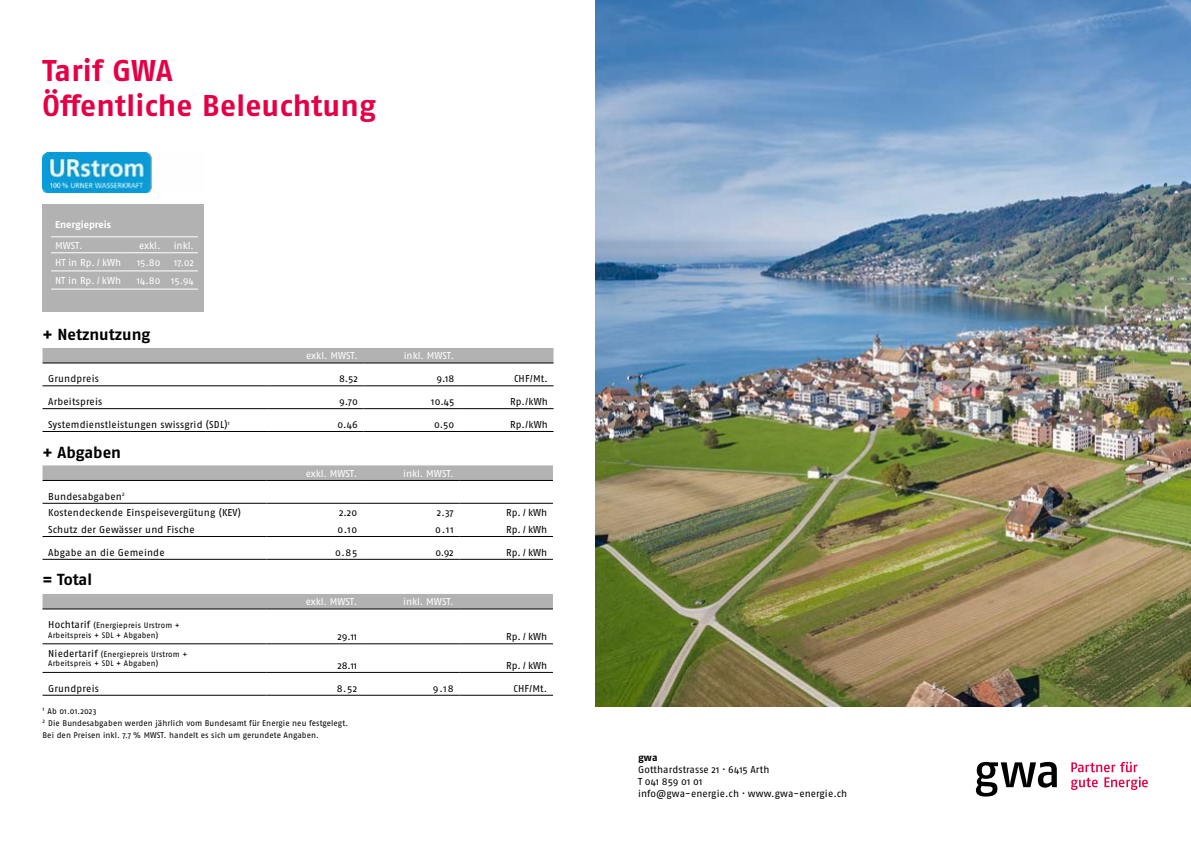
<style>
.page{position:relative;width:1191px;height:842px;background:#fff}
.page>*{position:absolute;margin:0;border:0;box-sizing:border-box;transform-origin:0 0}
.t1{font:700 30px/35px "Fago Pro";letter-spacing:.005em;color:#e50046}
.t2{font:700 16px "Fago Pro";color:#000}
.t3{font:10px/12px "Fago Pro";letter-spacing:.015em;color:#000}
.t4{font:10px "Fago Pro";letter-spacing:-.005em;color:#fff}
.t5{font:700 10px "Fago Pro";color:#fff}
.t6{font:700 10px "Fago Pro";color:#000}
.t7{font:8.2px/12px "Fago Pro";letter-spacing:.005em;color:#000}
.t8{font:8px/9.6px "Fago Pro";letter-spacing:.02em;color:#000}
.s1{font-size:10px}
</style>
<div class="page">
<div style="left:43px;top:204px;width:161px;height:108px;background:#b3b2b2"></div>
<hr style="left:51px;top:237px;width:76px;height:1px;background:#fff">
<hr style="left:164px;top:237px;width:34px;height:1px;background:#fff">
<hr style="left:51px;top:253px;width:76px;height:1px;background:#fff">
<hr style="left:164px;top:253px;width:34px;height:1px;background:#fff">
<hr style="left:51px;top:271px;width:76px;height:1px;background:#fff">
<hr style="left:164px;top:271px;width:34px;height:1px;background:#fff">
<hr style="left:51px;top:289px;width:76px;height:1px;background:#fff">
<hr style="left:164px;top:289px;width:34px;height:1px;background:#fff">
<hr style="left:127px;top:237px;width:37px;height:1px;background:#fff">
<hr style="left:127px;top:253px;width:37px;height:1px;background:#fff">
<hr style="left:127px;top:271px;width:37px;height:1px;background:#fff">
<hr style="left:127px;top:289px;width:37px;height:1px;background:#fff">
<img style="left:43px;top:152px;width:112px;height:40px">
<div style="left:43px;top:348px;width:510px;height:15px;background:#b3b2b2"></div>
<hr style="left:43px;top:363px;width:224px;height:1px;background:#000">
<hr style="left:267px;top:363px;width:96px;height:1px;background:#000">
<hr style="left:363px;top:363px;width:97px;height:1px;background:#000">
<hr style="left:460px;top:363px;width:93px;height:1px;background:#000">
<hr style="left:43px;top:386px;width:224px;height:1px;background:#000">
<hr style="left:267px;top:386px;width:96px;height:1px;background:#000">
<hr style="left:363px;top:386px;width:97px;height:1px;background:#000">
<hr style="left:460px;top:386px;width:93px;height:1px;background:#000">
<hr style="left:43px;top:408px;width:224px;height:1px;background:#000">
<hr style="left:267px;top:408px;width:96px;height:1px;background:#000">
<hr style="left:363px;top:408px;width:97px;height:1px;background:#000">
<hr style="left:460px;top:408px;width:93px;height:1px;background:#000">
<hr style="left:43px;top:431px;width:224px;height:1px;background:#000">
<hr style="left:267px;top:431px;width:96px;height:1px;background:#000">
<hr style="left:363px;top:431px;width:97px;height:1px;background:#000">
<hr style="left:460px;top:431px;width:93px;height:1px;background:#000">
<div style="left:43px;top:465px;width:510px;height:15px;background:#b3b2b2"></div>
<hr style="left:43px;top:559px;width:223px;height:1px;background:#000">
<hr style="left:266px;top:559px;width:97px;height:1px;background:#000">
<hr style="left:363px;top:559px;width:96px;height:1px;background:#000">
<hr style="left:459px;top:559px;width:94px;height:1px;background:#000">
<hr style="left:43px;top:480px;width:223px;height:1px;background:#000">
<hr style="left:266px;top:480px;width:97px;height:1px;background:#000">
<hr style="left:363px;top:480px;width:96px;height:1px;background:#000">
<hr style="left:459px;top:480px;width:94px;height:1px;background:#000">
<hr style="left:43px;top:503px;width:223px;height:1px;background:#000">
<hr style="left:266px;top:503px;width:97px;height:1px;background:#000">
<hr style="left:363px;top:503px;width:96px;height:1px;background:#000">
<hr style="left:459px;top:503px;width:94px;height:1px;background:#000">
<hr style="left:43px;top:536px;width:223px;height:1px;background:#000">
<hr style="left:266px;top:536px;width:97px;height:1px;background:#000">
<hr style="left:363px;top:536px;width:96px;height:1px;background:#000">
<hr style="left:459px;top:536px;width:94px;height:1px;background:#000">
<div style="left:43px;top:594px;width:510px;height:15px;background:#b3b2b2"></div>
<hr style="left:43px;top:609px;width:223px;height:1px;background:#000">
<hr style="left:266px;top:609px;width:97px;height:1px;background:#000">
<hr style="left:363px;top:609px;width:96px;height:1px;background:#000">
<hr style="left:459px;top:609px;width:94px;height:1px;background:#000">
<hr style="left:43px;top:644px;width:223px;height:1px;background:#000">
<hr style="left:266px;top:644px;width:97px;height:1px;background:#000">
<hr style="left:363px;top:644px;width:96px;height:1px;background:#000">
<hr style="left:459px;top:644px;width:94px;height:1px;background:#000">
<hr style="left:43px;top:672px;width:223px;height:1px;background:#000">
<hr style="left:266px;top:672px;width:97px;height:1px;background:#000">
<hr style="left:363px;top:672px;width:96px;height:1px;background:#000">
<hr style="left:459px;top:672px;width:94px;height:1px;background:#000">
<hr style="left:43px;top:695px;width:223px;height:1px;background:#000">
<hr style="left:266px;top:695px;width:97px;height:1px;background:#000">
<hr style="left:363px;top:695px;width:96px;height:1px;background:#000">
<hr style="left:459px;top:695px;width:94px;height:1px;background:#000">
<svg style="left:976px;top:762px;width:80px;height:34px"></svg>
<svg style="left:1071px;top:762px;width:76px;height:28px"></svg>
<img style="left:595px;top:0;width:596px;height:706px">
<h1 class="t1" style="left:43px;top:53px;width:335px">Tarif GWA<br>Öffentliche Beleuchtung</h1>
<p class="t5" style="left:55px;top:219px;width:58px">Energiepreis</p>
<p class="t4" style="left:55px;top:239px;width:29px">MWST.</p>
<p class="t4" style="left:139px;top:239px;width:23px">exkl.</p>
<p class="t4" style="left:174px;top:239px;width:22px">inkl.</p>
<p class="t4" style="left:55px;top:256px;width:68px">HT in Rp. / kWh</p>
<p class="t4" style="left:137px;top:256px;width:25px">15.80</p>
<p class="t4" style="left:174px;top:256px;width:21px">17.02</p>
<p class="t4" style="left:55px;top:274px;width:68px">NT in Rp. / kWh</p>
<p class="t4" style="left:137px;top:274px;width:59px">14.80 15.94</p>
<h2 class="t2" style="left:43px;top:325px;width:109px">+ Netznutzung</h2>
<p class="t4" style="left:306px;top:350px;width:53px">exkl. MWST.</p>
<p class="t4" style="left:404px;top:350px;width:52px">inkl. MWST.</p>
<p class="t3" style="left:48px;top:373px;width:52px">Grundpreis</p>
<p class="t3" style="left:339px;top:373px;width:20px">8.52</p>
<p class="t3" style="left:436px;top:373px;width:19px">9.18</p>
<p class="t3" style="left:514px;top:373px;width:35px">CHF/Mt.</p>
<p class="t3" style="left:48px;top:396px;width:56px">Arbeitspreis</p>
<p class="t3" style="left:339px;top:396px;width:20px">9.70</p>
<p class="t3" style="left:431px;top:396px;width:24px">10.45</p>
<p class="t3" style="left:510px;top:396px;width:39px">Rp./kWh</p>
<p class="t3" style="left:48px;top:418px;width:183px">Systemdienstleistungen swissgrid (SDL)<sup>1</sup></p>
<p class="t3" style="left:337px;top:418px;width:22px">0.46</p>
<p class="t3" style="left:434px;top:418px;width:22px">0.50</p>
<p class="t3" style="left:510px;top:418px;width:39px">Rp./kWh</p>
<p class="t4" style="left:306px;top:467px;width:53px">exkl. MWST.</p>
<p class="t4" style="left:403px;top:467px;width:52px">inkl. MWST.</p>
<p class="t3" style="left:48px;top:488px;width:194px;line-height:16.6px">Bundesabgaben<sup>2<br></sup>Kostendeckende Einspeisevergütung (KEV)</p>
<h2 class="t2" style="left:43px;top:442px;width:80px">+ Abgaben</h2>
<p class="t3" style="left:339px;top:507px;width:20px">2.20</p>
<p class="t3" style="left:437px;top:507px;width:18px">2.37</p>
<p class="t3" style="left:506px;top:507px;width:43px">Rp. / kWh</p>
<p class="t3" style="left:48px;top:523px;width:148px">Schutz der Gewässer und Fische</p>
<p class="t3" style="left:337px;top:523px;width:21px">0.10</p>
<p class="t3" style="left:435px;top:523px;width:20px">0.11</p>
<p class="t3" style="left:506px;top:523px;width:43px">Rp. / kWh</p>
<p class="t3" style="left:48px;top:546px;width:118px">Abgabe an die Gemeinde</p>
<p class="t3" style="left:335px;top:546px;width:24px">0.85</p>
<p class="t3" style="left:435px;top:546px;width:20px">0.92</p>
<p class="t3" style="left:506px;top:546px;width:43px">Rp. / kWh</p>
<h2 class="t2" style="left:43px;top:570px;width:51px">= Total</h2>
<p class="t8" style="left:48px;top:621px;width:133px"><span class="s1">Hochtarif</span> (Energiepreis Urstrom +<br>Arbeitspreis + SDL + Abgaben)</p>
<p class="t8" style="left:48px;top:649px;width:141px"><span class="s1">Niedertarif</span> (Energiepreis Urstrom +<br>Arbeitspreis + SDL + Abgaben)</p>
<p class="t4" style="left:306px;top:596px;width:53px">exkl. MWST.</p>
<p class="t4" style="left:403px;top:596px;width:52px">inkl. MWST.</p>
<p class="t3" style="left:337px;top:631px;width:21px">29.11</p>
<p class="t3" style="left:506px;top:631px;width:43px">Rp. / kWh</p>
<p class="t3" style="left:337px;top:659px;width:21px">28.11</p>
<p class="t3" style="left:506px;top:659px;width:43px">Rp. / kWh</p>
<p class="t3" style="left:48px;top:682px;width:52px">Grundpreis</p>
<p class="t3" style="left:337px;top:682px;width:22px">8.52</p>
<p class="t3" style="left:433px;top:682px;width:22px">9.18</p>
<p class="t3" style="left:513px;top:682px;width:35px">CHF/Mt.</p>
<p class="t7" style="left:43px;top:705px;width:307px"><sup>1</sup> Ab 01.01.2023<br><sup>2</sup> Die Bundesabgaben werden jährlich vom Bundesamt für Energie neu festgelegt.<br>Bei den Preisen inkl. 7.7 % MWST. handelt es sich um gerundete Angaben.</p>
<p class="t6" style="left:638px;top:751px;width:21px">gwa</p>
<p class="t3" style="left:638px;top:763px;width:211px">Gotthardstrasse 21 · 6415 Arth<br>T 041 859 01 01<br>info@gwa-energie.ch · www.gwa-energie.ch</p>
</div>
